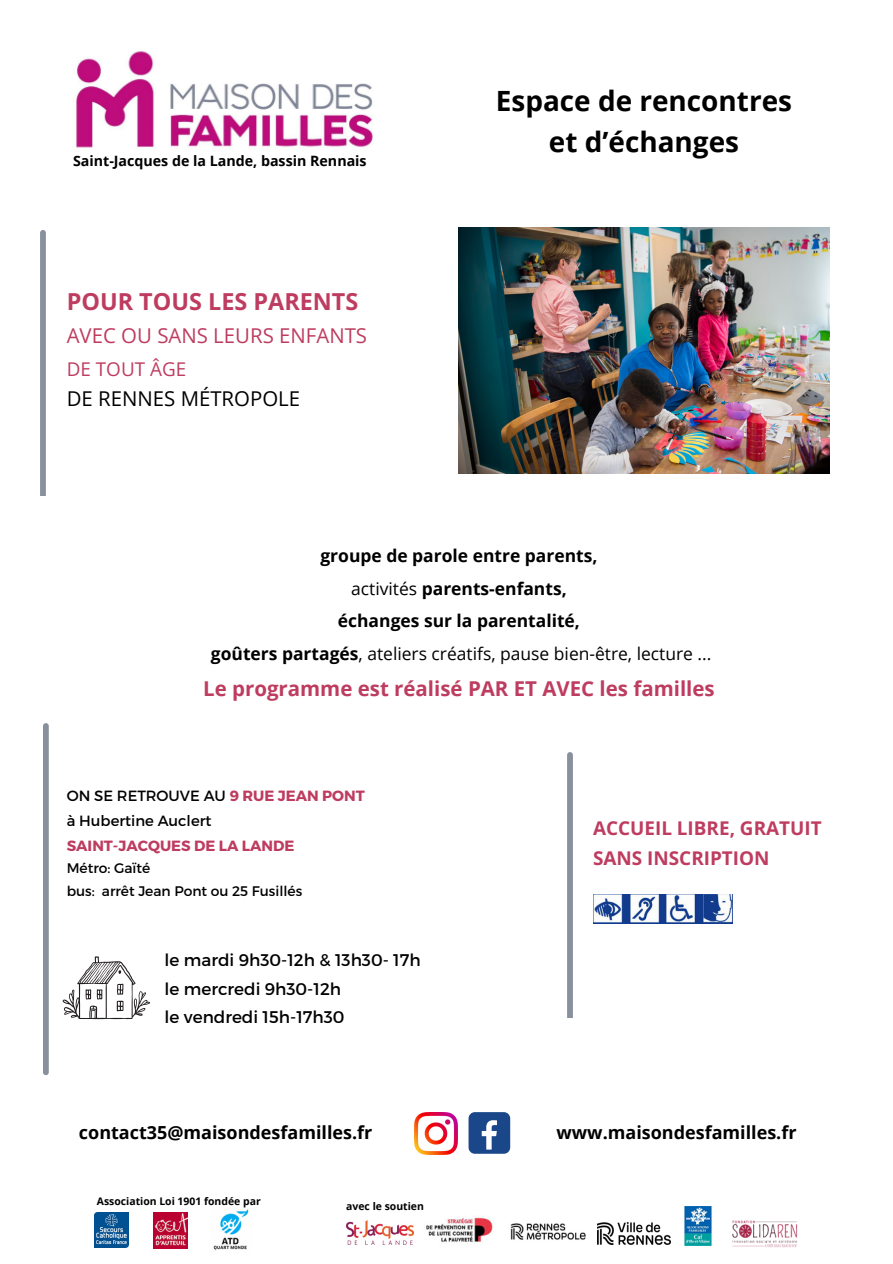
<style>
.page{position:relative;width:893px;height:1264px;background:#fff}
.page>*{position:absolute;margin:0;border:0;box-sizing:border-box;transform-origin:0 0}
.t1{font:700 27.9px/41.7px "Open Sans";color:#000;text-align:center}
.t2{font:700 23.4px "Open Sans";color:#be3c5f}
.t3{font:700 20.4px "Open Sans";color:#be3c5f}
.t4{font:20.4px "Open Sans";color:#be3c5f}
.t5{font:20.4px "Open Sans";color:#000}
.t6{font:700 18.9px/30.3px "Open Sans";color:#be3c5f}
.t7{font:18.9px "Open Sans";color:#be3c5f}
.t8{font:700 18px "Open Sans";color:#000}
.t9{font:700 17.4px/32.7px "Open Sans";color:#000;text-align:center}
.t10{font:16.8px/28.2px "Montserrat";color:#000}
.t11{font:14.85px/24.8px "Montserrat";color:#000}
.t12{font:700 14.85px "Montserrat";color:#be3c5f}
.t13{font:700 14.25px "Open Sans";color:#000}
.t14{font:13.8px/22.5px "Montserrat";color:#000}
.t15{font:700 10.5px "Open Sans";color:#000}
.s1{font-weight:400}
.s2{font-weight:700;color:#be3c5f}
</style>
<div class="page">
<img style="left:76px;top:51px;width:297px;height:97px">
<img style="left:593px;top:894px;width:139px;height:29px">
<img style="left:94px;top:1212px;width:35px;height:35px">
<img style="left:153px;top:1212px;width:35px;height:36px">
<img style="left:213px;top:1209px;width:36px;height:41px">
<img style="left:426px;top:1217px;width:67px;height:25px">
<img style="left:597px;top:1222px;width:73px;height:22px">
<img style="left:510px;top:1223px;width:76px;height:17px">
<img style="left:346px;top:1220px;width:68px;height:24px">
<img style="left:732px;top:1220px;width:66px;height:28px">
<img style="left:684px;top:1206px;width:28px;height:39px">
<img style="left:459px;top:227px;width:370px;height:247px">
<svg style="left:63px;top:956px;width:87px;height:63px"></svg>
<svg style="left:40px;top:230px;width:6px;height:265px;background:#8d92a0"></svg>
<div style="left:43px;top:723px;width:6px;height:352px;background:#8a8f9d;border-radius:3px"></div>
<svg style="left:567px;top:752px;width:6px;height:265px;background:#8d92a0"></svg>
<img style="left:415px;top:1112px;width:42px;height:42px">
<div style="left:468px;top:1112px;width:42px;height:41px;background:#1a4789;border-radius:6px"></div>
<svg style="left:481px;top:1120px;width:16px;height:29px"></svg>
<p class="t13" style="left:73px;top:150px;width:295px">Saint-Jacques de la Lande, bassin Rennais</p>
<p class="t2" style="left:67px;top:284px;width:293px">POUR TOUS LES PARENTS</p>
<p class="t4" style="left:67px;top:321px;width:302px">AVEC OU SANS LEURS ENFANTS</p>
<p class="t7" style="left:67px;top:356px;width:121px">DE TOUT ÂGE</p>
<p class="t5" style="left:67px;top:384px;width:235px">DE RENNES MÉTROPOLE</p>
<p class="t1" style="left:496px;top:79px;width:298px">Espace de rencontres et d’échanges</p>
<h4 class="t9" style="left:211px;top:539px;width:502px">groupe de parole entre parents,<br><span class="s1">activités</span> parents-enfants,<br>échanges sur la parentalité,<br>goûters partagés<span class="s1">, ateliers créatifs, pause bien-être, lecture ...</span></h4>
<h4 class="t3" style="left:203px;top:674px;width:513px">Le programme est réalisé PAR ET AVEC les familles</h4>
<p class="t11" style="left:67px;top:782px;width:299px">ON SE RETROUVE AU <span class="s2">9 RUE JEAN PONT </span>à Hubertine Auclert</p>
<p class="t12" style="left:67px;top:835px;width:229px">SAINT-JACQUES DE LA LANDE</p>
<p class="t14" style="left:67px;top:856px;width:237px">Métro: Gaïté<br>bus: arrêt Jean Pont ou 25 Fusillés</p>
<p class="t10" style="left:165px;top:945px;width:257px">le mardi 9h30-12h &amp; 13h30- 17h le mercredi 9h30-12h<br>le vendredi 15h-17h30</p>
<p class="t6" style="left:593px;top:812px;width:230px">ACCUEIL LIBRE, GRATUIT<br>SANS INSCRIPTION</p>
<p class="t8" style="left:79px;top:1119px;width:295px">contact35@maisondesfamilles.fr</p>
<p class="t8" style="left:556px;top:1119px;width:241px">www.maisondesfamilles.fr</p>
<p class="t15" style="left:97px;top:1193px;width:165px">Association Loi 1901 fondée par</p>
<h4 class="t15" style="left:346px;top:1198px;width:79px">avec le soutien</h4>
</div>
